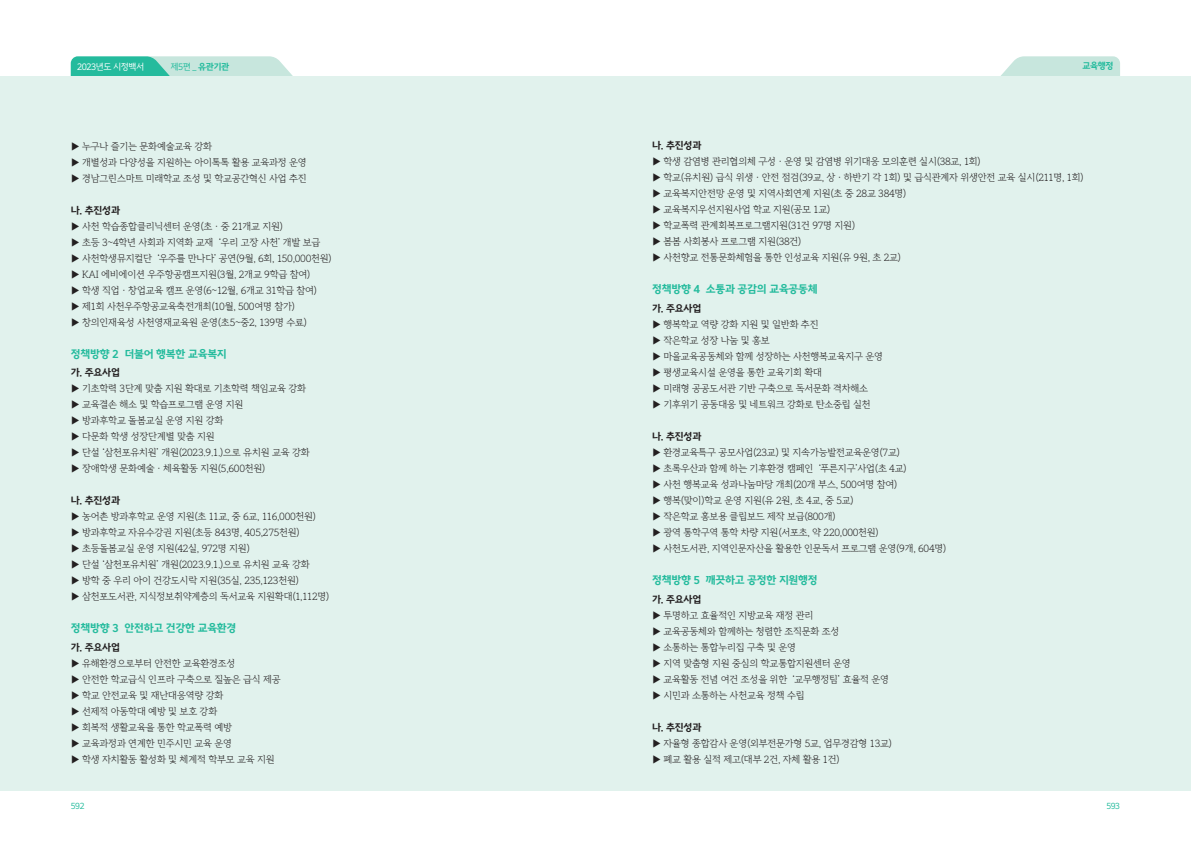
<style>
.page{position:relative;width:1191px;height:842px;background:#fff}
.page>*{position:absolute;margin:0;border:0;box-sizing:border-box;transform-origin:0 0}
.t1{font:700 11px "Kimjungchul Gothic";letter-spacing:-.025em;color:#24bb9d}
.t2{font:300 10px/16px "Kimjungchul Myungjo";letter-spacing:-.03em;color:#231f20}
.t3{font:700 10px "Kimjungchul Gothic";letter-spacing:-.025em;color:#231f20}
.t4{font:9px "Kimjungchul Gothic";letter-spacing:-.05em;color:#fff}
.t5{font:9px "Kimjungchul Gothic";color:#24bb9d}
.t6{font:700 9px "Kimjungchul Gothic";color:#24bb9d}
.t7{font:8.5px "Kimjungchul Gothic";letter-spacing:-.05em;color:#24bb9d}
.s1{font-weight:700}
</style>
<div class="page">
<svg style="left:995px;top:56px;width:125px;height:21px;background:#cfe9e2"></svg>
<svg style="left:71px;top:56px;width:227px;height:21px;background:#90d8c8"></svg>
<div style="left:0;top:77px;width:1191px;height:714px;background:#e1f2ed"></div>
<p class="t4" style="left:77px;top:61px;width:69px">2023년도 시정백서</p>
<p class="t5" style="left:170px;top:61px;width:60px">제5편 _ <span class="s1">유관기관</span></p>
<p class="t2" style="left:71px;top:138px;width:237px">▶ 누구나 즐기는 문화예술교육 강화<br>▶ 개별성과 다양성을 지원하는 아이톡톡 활용 교육과정 운영 ▶ 경남그린스마트 미래학교 조성 및 학교공간혁신 사업 추진</p>
<p class="t3" style="left:71px;top:204px;width:51px">나. 추진성과</p>
<p class="t2" style="left:71px;top:218px;width:262px">▶ 사천 학습종합클리닉센터 운영(초ㆍ중 21개교 지원)<br>▶ 초등 3~4학년 사회과 지역화 교재 ‘우리 고장 사천’ 개발 보급 ▶ 사천학생뮤지컬단 ‘우주를 만나다’ 공연(9월, 6회, 150,000천원) ▶ KAI 에비에이션 우주항공캠프지원(3월, 2개교 9학급 참여)<br>▶ 학생 직업ㆍ창업교육 캠프 운영(6~12월, 6개교 31학급 참여)<br>▶ 제1회 사천우주항공교육축전개최(10월, 500여명 참가)<br>▶ 창의인재육성 사천영재교육원 운영(초5~중2, 139명 수료)</p>
<p class="t1" style="left:71px;top:347px;width:157px">정책방향 2 더불어 행복한 교육복지</p>
<p class="t3" style="left:71px;top:367px;width:51px">가. 주요사업</p>
<p class="t2" style="left:71px;top:381px;width:240px">▶ 기초학력 3단계 맞춤 지원 확대로 기초학력 책임교육 강화 ▶ 교육결손 해소 및 학습프로그램 운영 지원<br>▶ 방과후학교 돌봄교실 운영 지원 강화<br>▶ 다문화 학생 성장단계별 맞춤 지원<br>▶ 단설 ‘삼천포유치원’ 개원(2023.9.1.)으로 유치원 교육 강화 ▶ 장애학생 문화예술ㆍ체육활동 지원(5,600천원)</p>
<p class="t3" style="left:71px;top:495px;width:51px">나. 추진성과</p>
<p class="t2" style="left:71px;top:509px;width:260px">▶ 농어촌 방과후학교 운영 지원(초 11교, 중 6교, 116,000천원)<br>▶ 방과후학교 자유수강권 지원(초등 843명, 405,275천원)<br>▶ 초등돌봄교실 운영 지원(42실, 972명 지원)<br>▶ 단설 ‘삼천포유치원’ 개원(2023.9.1.)으로 유치원 교육 강화<br>▶ 방학 중 우리 아이 건강도시락 지원(35실, 235,123천원)<br>▶ 삼천포도서관, 지식정보취약계층의 독서교육 지원확대(1,112명)</p>
<p class="t1" style="left:71px;top:622px;width:167px">정책방향 3 안전하고 건강한 교육환경</p>
<p class="t3" style="left:71px;top:642px;width:51px">가. 주요사업</p>
<p class="t2" style="left:71px;top:656px;width:211px">▶ 유해환경으로부터 안전한 교육환경조성<br>▶ 안전한 학교급식 인프라 구축으로 질높은 급식 제공 ▶ 학교 안전교육 및 재난대응역량 강화<br>▶ 선제적 아동학대 예방 및 보호 강화<br>▶ 회복적 생활교육을 통한 학교폭력 예방<br>▶ 교육과정과 연계한 민주시민 교육 운영<br>▶ 학생 자치활동 활성화 및 체계적 학부모 교육 지원</p>
<p class="t6" style="left:1082px;top:60px;width:33px">교육행정</p>
<p class="t3" style="left:652px;top:140px;width:51px">나. 추진성과</p>
<p class="t2" style="left:652px;top:154px;width:433px">▶ 학생 감염병 관리협의체 구성ㆍ운영 및 감염병 위기대응 모의훈련 실시(38교, 1회)<br>▶ 학교(유치원) 급식 위생ㆍ안전 점검(39교, 상ㆍ하반기 각 1회) 및 급식관계자 위생안전 교육 실시(211명, 1회) ▶ 교육복지안전망 운영 및 지역사회연계 지원(초 중 28교 384명)<br>▶ 교육복지우선지원사업 학교 지원(공모 1교)<br>▶ 학교폭력 관계회복프로그램지원(31건 97명 지원)<br>▶ 봄봄 사회봉사 프로그램 지원(38건)<br>▶ 사천향교 전통문화체험을 통한 인성교육 지원(유 9원, 초 2교)</p>
<p class="t1" style="left:652px;top:283px;width:167px">정책방향 4 소통과 공감의 교육공동체</p>
<p class="t3" style="left:652px;top:303px;width:51px">가. 주요사업</p>
<p class="t2" style="left:652px;top:317px;width:232px">▶ 행복학교 역량 강화 지원 및 일반화 추진<br>▶ 작은학교 성장 나눔 및 홍보<br>▶ 마을교육공동체와 함께 성장하는 사천행복교육지구 운영 ▶ 평생교육시설 운영을 통한 교육기회 확대<br>▶ 미래형 공공도서관 기반 구축으로 독서문화 격차해소<br>▶ 기후위기 공동대응 및 네트워크 강화로 탄소중립 실천</p>
<p class="t3" style="left:652px;top:431px;width:51px">나. 추진성과</p>
<p class="t2" style="left:652px;top:445px;width:296px">▶ 환경교육특구 공모사업(23교) 및 지속가능발전교육운영(7교)<br>▶ 초록우산과 함께 하는 기후환경 캠페인 ‘푸른지구’사업(초 4교)<br>▶ 사천 행복교육 성과나눔마당 개최(20개 부스, 500여명 참여)<br>▶ 행복(맞이)학교 운영 지원(유 2원, 초 4교, 중 5교)<br>▶ 작은학교 홍보용 클립보드 제작 보급(800개)<br>▶ 광역 통학구역 통학 차량 지원(서포초, 약 220,000천원)<br>▶ 사천도서관, 지역인문자산을 활용한 인문독서 프로그램 운영(9개, 604명)</p>
<p class="t1" style="left:652px;top:574px;width:167px">정책방향 5 깨끗하고 공정한 지원행정</p>
<p class="t3" style="left:652px;top:593px;width:51px">가. 주요사업</p>
<p class="t2" style="left:652px;top:608px;width:238px">▶ 투명하고 효율적인 지방교육 재정 관리<br>▶ 교육공동체와 함께하는 청렴한 조직문화 조성<br>▶ 소통하는 통합누리집 구축 및 운영<br>▶ 지역 맞춤형 지원 중심의 학교통합지원센터 운영<br>▶ 교육활동 전념 여건 조성을 위한 ‘교무행정팀’ 효율적 운영 ▶ 시민과 소통하는 사천교육 정책 수립</p>
<p class="t3" style="left:652px;top:721px;width:51px">나. 추진성과</p>
<p class="t2" style="left:652px;top:736px;width:241px">▶ 자율형 종합감사 운영(외부전문가형 5교, 업무경감형 13교) ▶ 폐교 활용 실적 제고(대부 2건, 자체 활용 1건)</p>
<p class="t7" style="left:71px;top:801px;width:15px">592</p>
<p class="t7" style="left:1106px;top:801px;width:15px">593</p>
</div>
